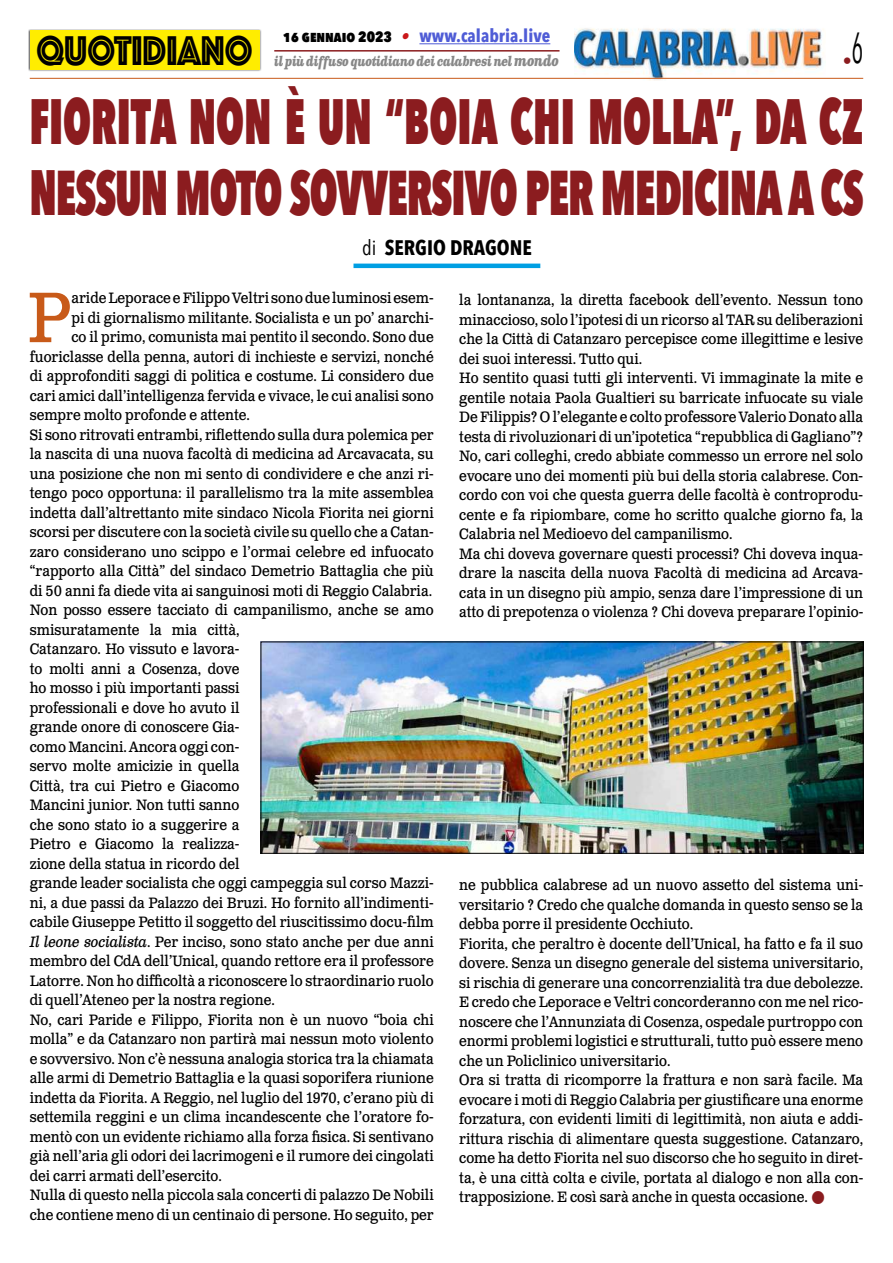
<style>
.page{position:relative;width:893px;height:1263px;background:#fff}
.page>*{position:absolute;margin:0;border:0;box-sizing:border-box;transform-origin:0 0}
.t1{font:71.25px "Clarendon Text Pro";color:#c85a19;scale:.9 1}
.t2{font:800 63.9px "Avenir Next Condensed";color:#8b1c1f;scale:.68 1}
.t3{font:800 63px "Avenir Next Condensed";letter-spacing:-.02em;color:#8b1c1f;scale:.69 1}
.t4{font:43.2px "Phosphate Inline";color:#000;scale:.87 1}
.t5{font:700 21px "Avenir Next Condensed";color:#000}
.t6{font:700 18px "Avenir Next Condensed";color:#4f5cd6}
.t7{font:18px "Avenir Next Condensed";color:#8b1c1f}
.t8{font:15px/19.5px "Clarendon Text Pro";color:#000;scale:.9 1}
.t9{font:italic 700 13.5px "Clarendon Text Pro";letter-spacing:-.05em;color:#878787;scale:.79 1}
.s1{font-weight:800;font-size:15px;color:#000}
.s2{font-family:"Clarendon Text Pro";font-style:italic;font-size:16.5px;color:#ca181a}
.s3{font-size:15px}
.s4{font-size:63.9px}
.s5{font-weight:400}
.s6{font-style:italic}
</style>
<div class="page">
<img style="left:574px;top:28px;width:252px;height:53px">
<hr style="left:30px;top:78px;width:833px;height:1px;background:#c85a19">
<div style="left:28px;top:29px;width:233px;height:43px;background:#000;opacity:.75"></div>
<div style="left:30px;top:31px;width:229px;height:39px;background:#ffed00"></div>
<hr style="left:419px;top:43px;width:131px;height:1px;background:#4f5cd6">
<hr style="left:274px;top:50px;width:285px;height:2px;background:#8b1c1f">
<hr style="left:353px;top:264px;width:187px;height:4px;background:#009fe3">
<img style="left:263px;top:644px;width:598px;height:207px">
<div style="left:261px;top:642px;width:602px;height:211px;border:1px solid #000"></div>
<h3 class="t4" style="left:36px;top:20px;width:250px">QUOTIDIANO</h3>
<p class="t6" style="left:283px;top:25px;width:269px"><span class="s1">16 gennaio 2023</span> <span class="s2">•</span> www.calabria.live</p>
<p class="t9" style="left:274px;top:53px;width:362px">il più diffuso quotidiano dei calabresi nel <span class="s3">mondo</span></p>
<p class="t7" style="left:843px;top:46px;width:22px">•<sup>6</sup></p>
<h2 class="t2" style="left:29px;top:82px;width:1228px">FIORITA NON È UN “BOIA CHI MOLLA”, DA CZ</h2>
<h3 class="t3" style="left:29px;top:153px;width:1211px"><span class="s4">N</span>ESSUN MOTO SOVVERSIVO PER MEDICINA A CS</h3>
<h3 class="t5" style="left:362px;top:235px;width:171px"><span class="s5">di</span> SERGIO DRAGONE</h3>
<h1 class="t1" style="left:27px;top:274px;width:51px">P</h1>
<p class="t8" style="left:71px;top:289px;width:404px">aride Leporace e Filippo Veltri sono due luminosi esem-</p>
<p class="t8" style="left:71px;top:308px;width:404px">pi di giornalismo militante. Socialista e un po’ anarchi-</p>
<p class="t8" style="left:71px;top:328px;width:404px">co il primo, comunista mai pentito il secondo. Sono due</p>
<p class="t8" style="left:30px;top:347px;width:450px">fuoriclasse della penna, autori di inchieste e servizi, nonché</p>
<p class="t8" style="left:30px;top:367px;width:450px">di approfonditi saggi di politica e costume. Li considero due</p>
<p class="t8" style="left:30px;top:386px;width:450px">cari amici dall’intelligenza fervida e vivace, le cui analisi sono</p>
<p class="t8" style="left:30px;top:406px;width:246px">sempre molto profonde e attente.</p>
<p class="t8" style="left:30px;top:425px;width:450px">Si sono ritrovati entrambi, riflettendo sulla dura polemica per</p>
<p class="t8" style="left:30px;top:445px;width:450px">la nascita di una nuova facoltà di medicina ad Arcavacata, su</p>
<p class="t8" style="left:30px;top:464px;width:450px">una posizione che non mi sento di condividere e che anzi ri-</p>
<p class="t8" style="left:30px;top:484px;width:450px">tengo poco opportuna: il parallelismo tra la mite assemblea</p>
<p class="t8" style="left:30px;top:503px;width:450px">indetta dall’altrettanto mite sindaco Nicola Fiorita nei giorni</p>
<p class="t8" style="left:30px;top:523px;width:450px">scorsi per discutere con la società civile su quello che a Catan-</p>
<p class="t8" style="left:30px;top:542px;width:450px">zaro considerano uno scippo e l’ormai celebre ed infuocato</p>
<p class="t8" style="left:30px;top:562px;width:450px">“rapporto alla Città” del sindaco Demetrio Battaglia che più</p>
<p class="t8" style="left:30px;top:581px;width:448px">di 50 anni fa diede vita ai sanguinosi moti di Reggio Calabria.</p>
<p class="t8" style="left:30px;top:601px;width:450px">Non posso essere tacciato di campanilismo, anche se amo</p>
<p class="t8" style="left:30px;top:620px;width:234px">smisuratamente la mia città,</p>
<p class="t8" style="left:30px;top:640px;width:235px">Catanzaro. Ho vissuto e lavora-</p>
<p class="t8" style="left:30px;top:659px;width:235px">to molti anni a Cosenza, dove</p>
<p class="t8" style="left:30px;top:679px;width:235px">ho mosso i più importanti passi</p>
<p class="t8" style="left:30px;top:698px;width:235px">professionali e dove ho avuto il</p>
<p class="t8" style="left:30px;top:718px;width:235px">grande onore di conoscere Gia-</p>
<p class="t8" style="left:30px;top:737px;width:235px">como Mancini. Ancora oggi con-</p>
<p class="t8" style="left:30px;top:757px;width:234px">servo molte amicizie in quella</p>
<p class="t8" style="left:30px;top:776px;width:235px">Città, tra cui Pietro e Giacomo</p>
<p class="t8" style="left:30px;top:796px;width:234px">Mancini junior. Non tutti sanno</p>
<p class="t8" style="left:30px;top:815px;width:235px">che sono stato io a suggerire a</p>
<p class="t8" style="left:30px;top:835px;width:235px">Pietro e Giacomo la realizza-</p>
<p class="t8" style="left:30px;top:854px;width:234px">zione della statua in ricordo del</p>
<p class="t8" style="left:30px;top:874px;width:450px">grande leader socialista che oggi campeggia sul corso Mazzi-</p>
<p class="t8" style="left:30px;top:893px;width:450px">ni, a due passi da Palazzo dei Bruzi. Ho fornito all’indimenti-</p>
<p class="t8" style="left:30px;top:913px;width:450px">cabile Giuseppe Petitto il soggetto del riuscitissimo docu-film</p>
<p class="t8" style="left:30px;top:932px;width:450px"><span class="s6">Il leone socialista</span>. Per inciso, sono stato anche per due anni</p>
<p class="t8" style="left:30px;top:952px;width:450px">membro del CdA dell’Unical, quando rettore era il professore</p>
<p class="t8" style="left:30px;top:971px;width:450px">Latorre. Non ho difficoltà a riconoscere lo straordinario ruolo</p>
<p class="t8" style="left:30px;top:991px;width:274px">di quell’Ateneo per la nostra regione.</p>
<p class="t8" style="left:30px;top:1010px;width:450px">No, cari Paride e Filippo, Fiorita non è un nuovo “boia chi</p>
<p class="t8" style="left:30px;top:1030px;width:450px">molla” e da Catanzaro non partirà mai nessun moto violento</p>
<p class="t8" style="left:30px;top:1049px;width:450px">e sovversivo. Non c’è nessuna analogia storica tra la chiamata</p>
<p class="t8" style="left:30px;top:1069px;width:450px">alle armi di Demetrio Battaglia e la quasi soporifera riunione</p>
<p class="t8" style="left:30px;top:1088px;width:450px">indetta da Fiorita. A Reggio, nel luglio del 1970, c’erano più di</p>
<p class="t8" style="left:30px;top:1108px;width:450px">settemila reggini e un clima incandescente che l’oratore fo-</p>
<p class="t8" style="left:30px;top:1127px;width:450px">mentò con un evidente richiamo alla forza fisica. Si sentivano</p>
<p class="t8" style="left:30px;top:1147px;width:450px">già nell’aria gli odori dei lacrimogeni e il rumore dei cingolati</p>
<p class="t8" style="left:30px;top:1166px;width:215px">dei carri armati dell’esercito.</p>
<p class="t8" style="left:30px;top:1186px;width:450px">Nulla di questo nella piccola sala concerti di palazzo De Nobili</p>
<p class="t8" style="left:30px;top:1205px;width:450px">che contiene meno di un centinaio di persone. Ho seguito, per</p>
<p class="t8" style="left:459px;top:291px;width:450px">la lontananza, la diretta facebook dell’evento. Nessun tono minaccioso, solo l’ipotesi di un ricorso al TAR su deliberazioni che la Città di Catanzaro percepisce come illegittime e lesive dei suoi interessi. Tutto qui.<br>Ho sentito quasi tutti gli interventi. Vi immaginate la mite e gentile notaia Paola Gualtieri su barricate infuocate su viale De Filippis? O l’elegante e colto professore Valerio Donato alla testa di rivoluzionari di un’ipotetica “repubblica di Gagliano”?<br>No, cari colleghi, credo abbiate commesso un errore nel solo evocare uno dei momenti più bui della storia calabrese. Con&shy;cordo con voi che questa guerra delle facoltà è controprodu&shy;cente e fa ripiombare, come ho scritto qualche giorno fa, la Calabria nel Medioevo del campanilismo.<br>Ma chi doveva governare questi processi? Chi doveva inqua&shy;drare la nascita della nuova Facoltà di medicina ad Arcava&shy;cata in un disegno più ampio, senza dare l’impressione di un atto di prepotenza o violenza ? Chi doveva preparare l’opinio-</p>
<p class="t8" style="left:459px;top:876px;width:450px">ne pubblica calabrese ad un nuovo assetto del sistema uni&shy;versitario ? Credo che qualche domanda in questo senso se la debba porre il presidente Occhiuto.<br>Fiorita, che peraltro è docente dell’Unical, ha fatto e fa il suo dovere. Senza un disegno generale del sistema universitario, si rischia di generare una concorrenzialità tra due debolezze.<br>E credo che Leporace e Veltri concorderanno con me nel rico&shy;noscere che l’Annunziata di Cosenza, ospedale purtroppo con enormi problemi logistici e strutturali, tutto può essere meno che un Policlinico universitario.<br>Ora si tratta di ricomporre la frattura e non sarà facile. Ma evocare i moti di Reggio Calabria per giustificare una enorme forzatura, con evidenti limiti di legittimità, non aiuta e addi&shy;rittura rischia di alimentare questa suggestione. Catanzaro, come ha detto Fiorita nel suo discorso che ho seguito in diret&shy;ta, è una città colta e civile, portata al dialogo e non alla con&shy;trapposizione. E così sarà anche in questa occasione.</p>
</div>
